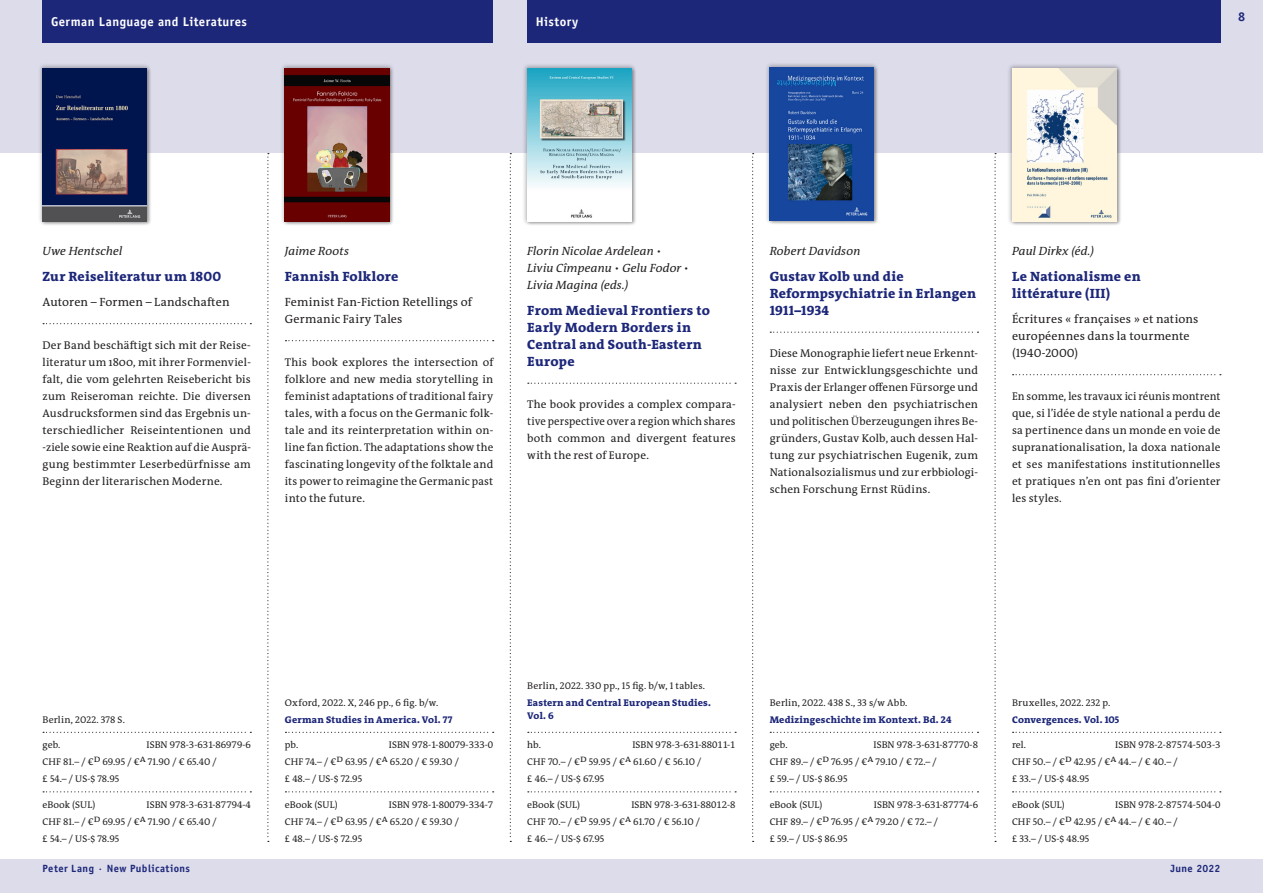
<style>
.page{position:relative;width:1263px;height:893px;background:#fff}
.page>*{position:absolute;margin:0;border:0;box-sizing:border-box;transform-origin:0 0}
._110___Titel{font:800 13.5px/17px "The Antiqua B W8";letter-spacing:.02em;color:#1d2779}
.Subjects{font:700 12.75px "Officina Sans";letter-spacing:.035em;color:#fff}
.t1{font:700 12.75px "Officina Sans";color:#1d2779}
._120___Untertitel{font:12px/17px "The Antiqua B W5 Plain";letter-spacing:.015em;color:#231f20}
._100___Autor{font:italic 12px/17px "The Antiqua B W5 Plain";letter-spacing:.01em;color:#231f20}
._300___Werbetext__FK{font:11.25px/17px "The Antiqua B W5 Plain";letter-spacing:.015em;color:#231f20;text-align:justify}
._300___Werbetext__FK-2{font:11.25px/17px "The Antiqua B W5 Plain";letter-spacing:.015em;color:#231f20;text-align:justify;scale:.96 1}
.t2{font:700 10.5px "Officina Sans";letter-spacing:.04em;color:#1d2779}
._230___Preise{font:9.75px/17px "The Antiqua B W5 Plain";color:#231f20}
._220___ISBN{font:9.75px "The Antiqua B W5 Plain";color:#231f20}
._200___Ort_Jahr_Umfa{font:9.75px "The Antiqua B W5 Plain";letter-spacing:.02em;color:#231f20}
._210___Reihe{font:800 9.75px/12.8px "The Antiqua B W8";letter-spacing:.02em;color:#1d2779}
.s1{font-family:"The Antiqua B W3";font-weight:300;font-style:normal}
</style>
<div class="page">
<div style="left:0;top:0;width:1263px;height:153px;background:#dcdceb"></div>
<div style="left:0;top:859px;width:1263px;height:34px;background:#dcdceb"></div>
<svg style="left:267px;top:153px;width:2px;height:689px"></svg>
<svg style="left:510px;top:153px;width:1px;height:689px"></svg>
<svg style="left:752px;top:153px;width:2px;height:689px"></svg>
<svg style="left:994px;top:153px;width:2px;height:689px"></svg>
<div style="left:527px;top:0;width:693px;height:43px;background:#1d2779"></div>
<svg style="left:1013px;top:732px;width:208px;height:1px"></svg>
<svg style="left:1013px;top:791px;width:208px;height:1px"></svg>
<svg style="left:1013px;top:374px;width:208px;height:1px"></svg>
<svg style="left:770px;top:732px;width:208px;height:1px"></svg>
<svg style="left:770px;top:791px;width:208px;height:1px"></svg>
<svg style="left:770px;top:332px;width:208px;height:1px"></svg>
<svg style="left:528px;top:732px;width:208px;height:1px"></svg>
<svg style="left:528px;top:791px;width:208px;height:1px"></svg>
<svg style="left:528px;top:383px;width:208px;height:1px"></svg>
<svg style="left:285px;top:732px;width:209px;height:1px"></svg>
<svg style="left:285px;top:791px;width:209px;height:1px"></svg>
<svg style="left:285px;top:340px;width:209px;height:1px"></svg>
<svg style="left:43px;top:732px;width:208px;height:1px"></svg>
<svg style="left:43px;top:791px;width:208px;height:1px"></svg>
<svg style="left:43px;top:323px;width:208px;height:1px"></svg>
<div style="left:280px;top:63px;width:114px;height:163px;background:#231f20;opacity:.3"></div>
<img style="left:285px;top:68px;width:104px;height:153px">
<div style="left:37px;top:63px;width:115px;height:163px;background:#231f20;opacity:.3"></div>
<img style="left:43px;top:68px;width:104px;height:153px">
<div style="left:764px;top:62px;width:115px;height:163px;background:#231f20;opacity:.3"></div>
<img style="left:770px;top:67px;width:104px;height:153px">
<div style="left:522px;top:63px;width:115px;height:163px;background:#231f20;opacity:.3"></div>
<img style="left:527px;top:68px;width:104px;height:153px">
<div style="left:1007px;top:63px;width:114px;height:163px;background:#231f20;opacity:.3"></div>
<img style="left:1012px;top:68px;width:104px;height:153px">
<div style="left:43px;top:0;width:450px;height:43px;background:#1d2779"></div>
<p class="Subjects" style="left:51px;top:13px;width:197px">German Language and Literatures</p>
<p class="Subjects" style="left:536px;top:13px;width:44px">History</p>
<p class="t1" style="left:1238px;top:9px;width:9px">8</p>
<p class="_100___Autor" style="left:43px;top:243px;width:81px">Uwe Hentschel</p>
<p class="_110___Titel" style="left:43px;top:268px;width:180px">Zur Reiseliteratur um 1800</p>
<p class="_120___Untertitel" style="left:43px;top:294px;width:189px">Autoren – Formen – Landschaften</p>
<p class="_300___Werbetext__FK" style="left:43px;top:336px;width:210px">Der Band beschäftigt sich mit der Reise&shy;literatur um 1800, mit ihrer Formenviel&shy;falt, die vom gelehrten Reisebericht bis zum Reiseroman reichte. Die diversen Ausdrucksformen sind das Ergebnis un&shy;terschiedlicher Reiseintentionen und -ziele sowie eine Reaktion auf die Ausprä&shy;gung bestimmter Leserbedürfnisse am Beginn der literarischen Moderne.</p>
<p class="_100___Autor" style="left:285px;top:243px;width:66px">Jaime Roots</p>
<p class="_110___Titel" style="left:285px;top:268px;width:115px">Fannish Folklore</p>
<p class="_120___Untertitel" style="left:285px;top:294px;width:189px">Feminist Fan-Fiction Retellings of<br>Germanic Fairy Tales</p>
<p class="_300___Werbetext__FK" style="left:285px;top:353px;width:210px">This book explores the intersection of folklore and new media storytelling in feminist adaptations of traditional fairy tales, with a focus on the Germanic folk&shy;tale and its reinterpretation within on&shy;line fan fiction. The adaptations show the fascinating longevity of the folktale and its power to reimagine the Germanic past into the future.</p>
<p class="_100___Autor" style="left:527px;top:243px;width:163px">Florin Nicolae Ardelean <span class="s1">•<br></span>Liviu Cîmpeanu <span class="s1">•</span> Gelu Fodor <span class="s1">•<br></span>Livia Magina (eds.)</p>
<p class="_110___Titel" style="left:527px;top:302px;width:184px">From Medieval Frontiers to<br>Early Modern Borders in<br>Central and South-Eastern<br>Europe</p>
<p class="_300___Werbetext__FK" style="left:527px;top:396px;width:210px">The book provides a complex compara&shy;tive perspective over a region which shares both common and divergent features with the rest of Europe.</p>
<p class="_100___Autor" style="left:770px;top:243px;width:92px">Robert Davidson</p>
<p class="_110___Titel" style="left:770px;top:268px;width:208px">Gustav Kolb und die<br>Reformpsychiatrie in Erlangen<br>1911–1934</p>
<p class="_300___Werbetext__FK" style="left:770px;top:345px;width:210px">Diese Monographie liefert neue Erkennt&shy;nisse zur Entwicklungsgeschichte und Praxis der Erlanger offenen Fürsorge und analysiert neben den psychiatrischen und politischen Überzeugungen ihres Be&shy;gründers, Gustav Kolb, auch dessen Hal&shy;tung zur psychiatrischen Eugenik, zum Nationalsozialismus und zur erbbiologi&shy;schen Forschung Ernst Rüdins.</p>
<p class="_100___Autor" style="left:1012px;top:243px;width:83px">Paul Dirkx (éd.)</p>
<p class="_110___Titel" style="left:1012px;top:268px;width:130px">Le Nationalisme en littérature (III)</p>
<p class="_120___Untertitel" style="left:1012px;top:311px;width:188px">Écritures « françaises » et nations européennes dans la tourmente (1940-2000)</p>
<p class="_300___Werbetext__FK-2" style="left:1012px;top:387px;width:219px">En somme, les travaux ici réunis montrent que, si l’idée de style national a perdu de sa pertinence dans un monde en voie de supranationalisation, la doxa nationale et ses manifestations institutionnelles et pratiques n’en ont pas fini d’orienter les styles.</p>
<p class="_200___Ort_Jahr_Umfa" style="left:43px;top:713px;width:84px">Berlin, 2022. 378 S.</p>
<p class="_220___ISBN" style="left:43px;top:739px;width:19px">geb.</p>
<p class="_220___ISBN" style="left:147px;top:739px;width:106px">ISBN 978-3-631-86979-6</p>
<p class="_230___Preise" style="left:43px;top:754px;width:176px">CHF 81.– / €D 69.95 / €A 71.90 / € 65.40 / £ 54.– / US-$ 78.95</p>
<p class="_220___ISBN" style="left:43px;top:798px;width:54px">eBook (SUL)</p>
<p class="_220___ISBN" style="left:147px;top:798px;width:106px">ISBN 978-3-631-87794-4</p>
<p class="_230___Preise" style="left:43px;top:813px;width:176px">CHF 81.– / €D 69.95 / €A 71.90 / € 65.40 / £ 54.– / US-$ 78.95</p>
<p class="_200___Ort_Jahr_Umfa" style="left:285px;top:696px;width:155px">Oxford, 2022. X, 246 pp., 6 fig. b/w.</p>
<p class="_210___Reihe" style="left:285px;top:713px;width:169px">German Studies in America. Vol. 77</p>
<p class="_220___ISBN" style="left:285px;top:739px;width:15px">pb.</p>
<p class="_220___ISBN" style="left:389px;top:739px;width:106px">ISBN 978-1-80079-333-0</p>
<p class="_230___Preise" style="left:285px;top:754px;width:176px">CHF 74.– / €D 63.95 / €A 65.20 / € 59.30 / £ 48.– / US-$ 72.95</p>
<p class="_220___ISBN" style="left:285px;top:798px;width:54px">eBook (SUL)</p>
<p class="_220___ISBN" style="left:389px;top:798px;width:106px">ISBN 978-1-80079-334-7</p>
<p class="_230___Preise" style="left:285px;top:813px;width:176px">CHF 74.– / €D 63.95 / €A 65.20 / € 59.30 / £ 48.– / US-$ 72.95</p>
<p class="_200___Ort_Jahr_Umfa" style="left:527px;top:679px;width:179px">Berlin, 2022. 330 pp., 15 fig. b/w, 1 tables.</p>
<p class="_210___Reihe" style="left:527px;top:696px;width:185px">Eastern and Central European Studies.<br>Vol. 6</p>
<p class="_220___ISBN" style="left:527px;top:739px;width:15px">hb.</p>
<p class="_220___ISBN" style="left:632px;top:739px;width:105px">ISBN 978-3-631-88011-1</p>
<p class="_230___Preise" style="left:527px;top:754px;width:176px">CHF 70.– / €D 59.95 / €A 61.60 / € 56.10 / £ 46.– / US-$ 67.95</p>
<p class="_220___ISBN" style="left:527px;top:798px;width:54px">eBook (SUL)</p>
<p class="_220___ISBN" style="left:631px;top:798px;width:106px">ISBN 978-3-631-88012-8</p>
<p class="_230___Preise" style="left:527px;top:813px;width:174px">CHF 70.– / €D 59.95 / €A 61.70 / € 56.10 / £ 46.– / US-$ 67.95</p>
<p class="_200___Ort_Jahr_Umfa" style="left:770px;top:696px;width:139px">Berlin, 2022. 438 S., 33 s/w Abb.</p>
<p class="_210___Reihe" style="left:770px;top:713px;width:183px">Medizingeschichte im Kontext. Bd. 24</p>
<p class="_220___ISBN" style="left:770px;top:739px;width:19px">geb.</p>
<p class="_220___ISBN" style="left:874px;top:739px;width:106px">ISBN 978-3-631-87770-8</p>
<p class="_230___Preise" style="left:770px;top:754px;width:169px">CHF 89.– / €D 76.95 / €A 79.10 / € 72.– / £ 59.– / US-$ 86.95</p>
<p class="_220___ISBN" style="left:770px;top:798px;width:54px">eBook (SUL)</p>
<p class="_220___ISBN" style="left:874px;top:798px;width:106px">ISBN 978-3-631-87774-6</p>
<p class="_230___Preise" style="left:770px;top:813px;width:170px">CHF 89.– / €D 76.95 / €A 79.20 / € 72.– / £ 59.– / US-$ 86.95</p>
<p class="_200___Ort_Jahr_Umfa" style="left:1012px;top:696px;width:100px">Bruxelles, 2022. 232 p.</p>
<p class="_210___Reihe" style="left:1012px;top:713px;width:109px">Convergences. Vol. 105</p>
<p class="_220___ISBN" style="left:1012px;top:739px;width:15px">rel.</p>
<p class="_220___ISBN" style="left:1115px;top:739px;width:107px">ISBN 978-2-87574-503-3</p>
<p class="_230___Preise" style="left:1012px;top:754px;width:167px">CHF 50.– / €D 42.95 / €A 44.– / € 40.– / £ 33.– / US-$ 48.95</p>
<p class="_220___ISBN" style="left:1012px;top:798px;width:54px">eBook (SUL)</p>
<p class="_220___ISBN" style="left:1115px;top:798px;width:107px">ISBN 978-2-87574-504-0</p>
<p class="_230___Preise" style="left:1012px;top:813px;width:167px">CHF 50.– / €D 42.95 / €A 44.– / € 40.– / £ 33.– / US-$ 48.95</p>
<p class="t2" style="left:43px;top:862px;width:149px">Peter Lang · New Publications</p>
<p class="t2" style="left:1170px;top:862px;width:51px">June 2022</p>
</div>
